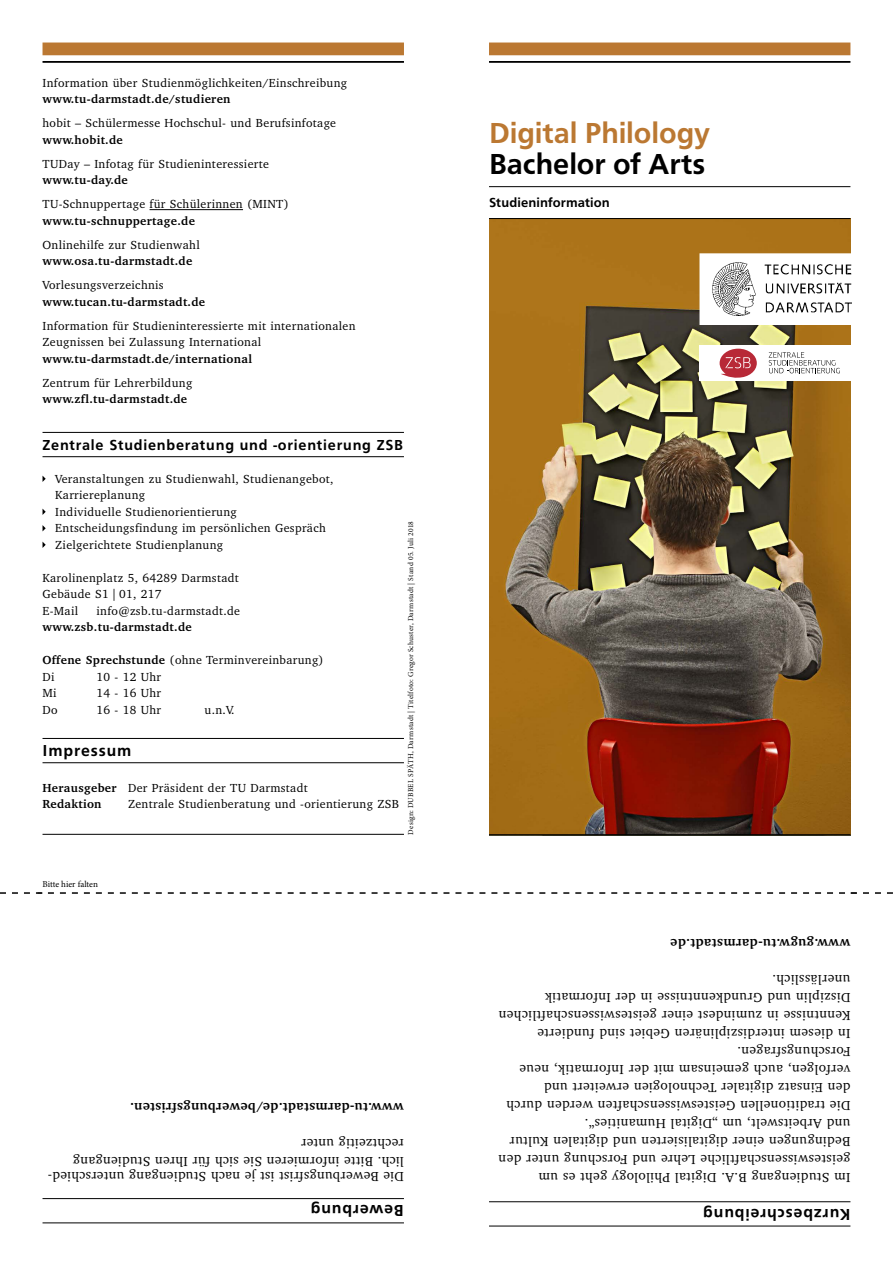
<style>
.page{position:relative;width:893px;height:1263px;background:#fff}
.page>*{position:absolute;margin:0;border:0;box-sizing:border-box;transform-origin:0 0}
.t1{font:500 30px "Front Page Pro";color:#bb7832}
.t2{font:500 30px "Front Page Pro";color:#000}
.t3{font:500 16.5px "Front Page Pro";letter-spacing:.055em;color:#000}
.t4{font:500 15px "Front Page Pro";letter-spacing:.05em;color:#000}
.t5{font:13.5px/18px "Charter";letter-spacing:.03em;color:#000}
.t6{font:700 13.5px "Charter";letter-spacing:.025em;color:#000}
.t7{font:500 13.5px "Front Page Pro";letter-spacing:.01em;color:#000}
.t8{font:12px/16.5px "Charter";letter-spacing:.03em;color:#000}
.t9{font:700 12px "Charter";letter-spacing:.03em;color:#000}
.t10{font:9px "Minion Pro";letter-spacing:-.005em;color:#000}
.t11{font:7.5px "Minion Pro";letter-spacing:.03em;color:#000}
.s1{font-weight:700}
</style>
<div class="page">
<img style="left:489px;top:219px;width:361px;height:615px">
<hr style="left:43px;top:834px;width:361px;height:1px;background:#000">
<hr style="left:150px;top:209px;width:93px;height:1px;background:#000">
<hr style="left:43px;top:432px;width:361px;height:1px;background:#000">
<hr style="left:43px;top:456px;width:361px;height:1px;background:#000">
<hr style="left:43px;top:738px;width:361px;height:1px;background:#000">
<hr style="left:43px;top:762px;width:361px;height:1px;background:#000">
<svg style="left:43px;top:476px;width:3px;height:6px"></svg>
<svg style="left:43px;top:509px;width:3px;height:6px"></svg>
<svg style="left:43px;top:525px;width:3px;height:6px"></svg>
<svg style="left:43px;top:542px;width:3px;height:6px"></svg>
<hr style="left:43px;top:1222px;width:361px;height:1px;background:#000">
<hr style="left:43px;top:1198px;width:361px;height:1px;background:#000">
<hr style="left:489px;top:1225px;width:361px;height:1px;background:#000">
<hr style="left:489px;top:1201px;width:361px;height:1px;background:#000">
<div style="left:700px;top:254px;width:192px;height:70px;background:#fff"></div>
<img style="left:712px;top:263px;width:139px;height:52px">
<div style="left:699px;top:253px;width:194px;height:72px;border:2px solid #fff"></div>
<hr style="left:489px;top:834px;width:361px;height:1px;background:#000">
<hr style="left:489px;top:61px;width:361px;height:2px;background:#000">
<hr style="left:43px;top:61px;width:361px;height:2px;background:#000">
<hr style="left:489px;top:218px;width:361px;height:1px;background:#000">
<hr style="left:489px;top:186px;width:361px;height:1px;background:#000">
<svg style="left:0;top:892px;width:893px;height:2px"></svg>
<div style="left:699px;top:346px;width:160px;height:35px;background:#fff"></div>
<svg style="left:769px;top:352px;width:71px;height:21px"></svg>
<svg style="left:720px;top:349px;width:37px;height:29px"></svg>
<div style="left:43px;top:43px;width:361px;height:12px;background:#bb7832"></div>
<div style="left:489px;top:43px;width:361px;height:12px;background:#bb7832"></div>
<p class="t8" style="left:43px;top:74px;width:306px">Information über Studienmöglichkeiten/Einschreibung</p>
<p class="t9" style="left:43px;top:92px;width:190px">www.tu-darmstadt.de/studieren</p>
<p class="t8" style="left:43px;top:115px;width:295px">hobit – Schülermesse Hochschul- und Berufsinfotage</p>
<p class="t9" style="left:43px;top:132px;width:82px">www.hobit.de</p>
<p class="t8" style="left:43px;top:155px;width:228px">TUDay – Infotag für Studieninteressierte</p>
<p class="t9" style="left:43px;top:173px;width:87px">www.tu-day.de</p>
<p class="t8" style="left:43px;top:196px;width:248px">TU-Schnuppertage für Schülerinnen (MINT)</p>
<p class="t9" style="left:43px;top:213px;width:154px">www.tu-schnuppertage.de</p>
<p class="t8" style="left:43px;top:236px;width:159px">Onlinehilfe zur Studienwahl</p>
<p class="t9" style="left:43px;top:254px;width:151px">www.osa.tu-darmstadt.de</p>
<p class="t8" style="left:43px;top:277px;width:123px">Vorlesungsverzeichnis</p>
<p class="t9" style="left:43px;top:294px;width:164px">www.tucan.tu-darmstadt.de</p>
<p class="t8" style="left:43px;top:317px;width:315px">Information für Studieninteressierte mit internationalen<br>Zeugnissen bei Zulassung International</p>
<p class="t9" style="left:43px;top:351px;width:211px">www.tu-darmstadt.de/international</p>
<p class="t8" style="left:43px;top:374px;width:151px">Zentrum für Lehrerbildung</p>
<p class="t9" style="left:43px;top:392px;width:146px">www.zfl.tu-darmstadt.de</p>
<p class="t4" style="left:43px;top:434px;width:362px">Zentrale Studienberatung und -orientierung ZSB</p>
<p class="t8" style="left:55px;top:470px;width:280px">Veranstaltungen zu Studienwahl, Studienangebot, Karriereplanung<br>Individuelle Studienorientierung Entscheidungsfindung im persönlichen Gespräch Zielgerichtete Studienplanung</p>
<p class="t8" style="left:43px;top:569px;width:198px">Karolinenplatz 5, 64289 Darmstadt<br>Gebäude S1 | 01, 217<br>E-Mail</p>
<p class="t11" style="left:406px;top:835px;width:315px;rotate:-90deg">Design: DUBBEL SPÄTH, Darmstadt | Titelfoto: Gregor Schuster, Darmstadt | Stand 05. Juli 2018</p>
<p class="t8" style="left:97px;top:602px;width:145px">info@zsb.tu-darmstadt.de</p>
<p class="t9" style="left:43px;top:620px;width:151px">www.zsb.tu-darmstadt.de</p>
<p class="t8" style="left:43px;top:652px;width:283px"><span class="s1">Offene Sprechstunde</span> (ohne Terminvereinbarung)<br>Di</p>
<p class="t8" style="left:97px;top:668px;width:66px">10 - 12 Uhr</p>
<p class="t8" style="left:43px;top:685px;width:16px">Mi</p>
<p class="t8" style="left:97px;top:685px;width:66px">14 - 16 Uhr</p>
<p class="t8" style="left:43px;top:701px;width:17px">Do</p>
<p class="t8" style="left:97px;top:701px;width:66px">16 - 18 Uhr</p>
<p class="t8" style="left:205px;top:701px;width:32px">u.n.V.</p>
<h2 class="t3" style="left:43px;top:738px;width:90px">Impressum</h2>
<p class="t8" style="left:43px;top:779px;width:267px"><span class="s1">Herausgeber</span> Der Präsident der TU Darmstadt<br><span class="s1">Redaktion</span></p>
<p class="t8" style="left:128px;top:796px;width:272px">Zentrale Studienberatung und -orientierung ZSB</p>
<p class="t10" style="left:43px;top:878px;width:57px">Bitte hier falten</p>
<p class="t6" style="left:404px;top:1116px;width:275px;rotate:-180deg">www.tu-darmstadt.de/bewerbungsfristen.</p>
<p class="t5" style="left:404px;top:1153px;width:104px;rotate:-180deg">rechtzeitig unter</p>
<p class="t5" style="left:404px;top:1185px;width:357px;line-height:15px;rotate:-180deg">Die Bewerbungsfrist ist je nach Studiengang unterschied&shy;lich. Bitte informieren Sie sich für Ihren Studiengang</p>
<h2 class="t3" style="left:404px;top:1223px;width:95px;rotate:-180deg">Bewerbung</h2>
<h1 class="t1" style="left:489px;top:111px;width:223px">Digital Philology</h1>
<h1 class="t2" style="left:489px;top:142px;width:218px">Bachelor of Arts</h1>
<p class="t7" style="left:489px;top:193px;width:122px">Studieninformation</p>
<p class="t6" style="left:850px;top:951px;width:181px;rotate:-180deg">www.gugw.tu-darmstadt.de</p>
<p class="t5" style="left:850px;top:1186px;width:353px;rotate:-180deg">Im Studiengang B.A. Digital Philology geht es um geisteswissenschaftliche Lehre und Forschung unter den Bedingungen einer digitalisierten und digitalen Kultur und Arbeitswelt, um „Digital Humanities“.<br>Die traditionellen Geisteswissenschaften werden durch den Einsatz digitaler Technologien erweitert und verfolgen, auch gemeinsam mit der Informatik, neue Forschungsfragen.<br>In diesem interdisziplinären Gebiet sind fundierte Kenntnisse in zumindest einer geisteswissenschaftlichen Disziplin und Grundkenntnisse in der Informatik unerlässlich.</p>
<h2 class="t3" style="left:850px;top:1226px;width:149px;rotate:-180deg">Kurzbeschreibung</h2>
</div>
